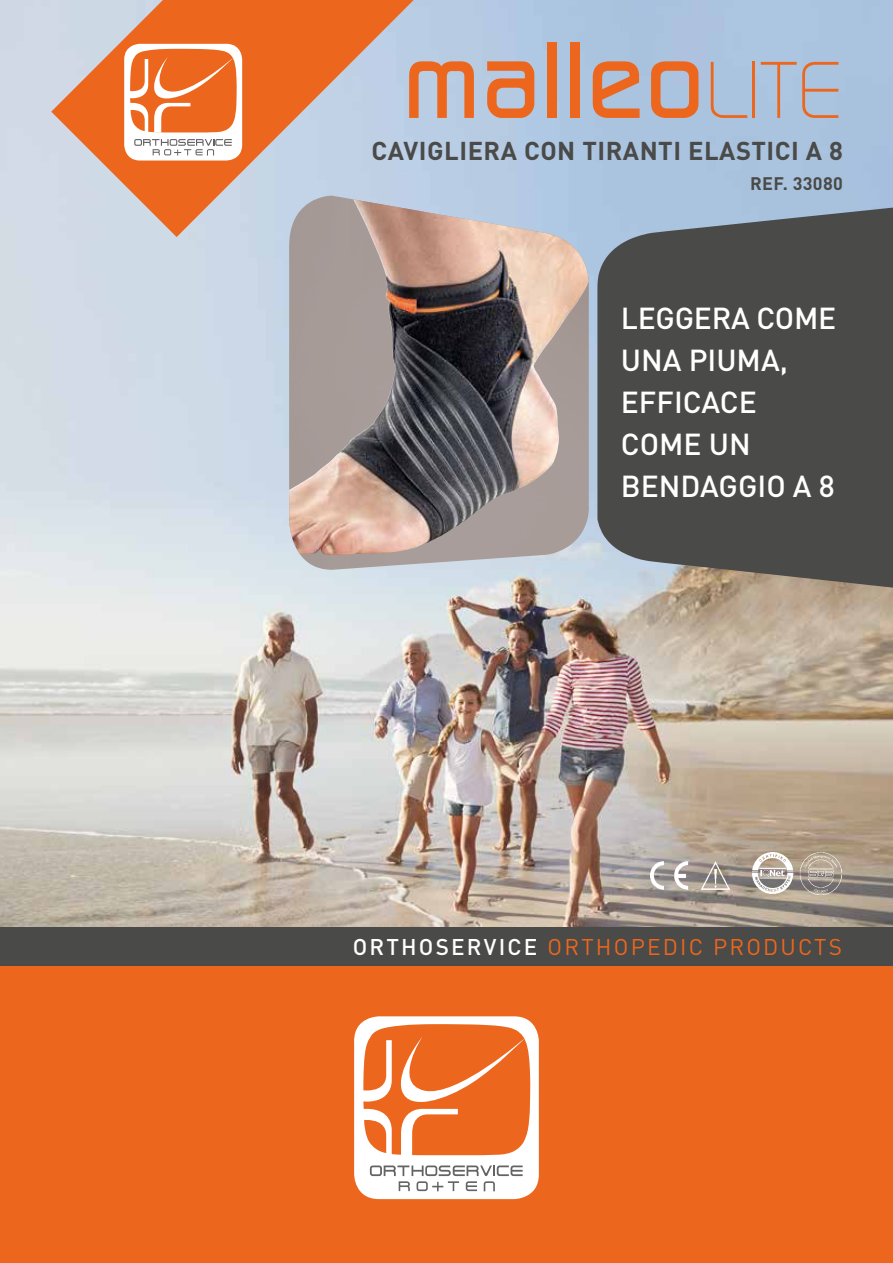
<style>
.page{position:relative;width:893px;height:1263px;background:#fff}
.page>*{position:absolute;margin:0;border:0;box-sizing:border-box;transform-origin:0 0}
.t1{font:700 104.55px "Digital Serial";color:#ec671d}
.t2{font:500 30px/42px "DIN";color:#fff}
.t3{font:700 25.5px "DIN";letter-spacing:.02em;color:#4a4a49}
.t4{font:22.5px "DIN";letter-spacing:.1em;color:#ec671d}
.t5{font:700 18px "DIN";letter-spacing:.02em;color:#4a4a49}
.s1{font-weight:400;font-size:77.7px}
.s2{font-weight:500;color:#fff}
</style>
<div class="page">
<img style="left:0;top:0;width:893px;height:927px">
<svg style="left:597px;top:206px;width:296px;height:383px;background:#555656"></svg>
<img style="left:289px;top:196px;width:300px;height:374px">
<img style="left:289px;top:216px;width:228px;height:339px">
<div style="left:0;top:927px;width:893px;height:336px;background:#ec671d"></div>
<div style="left:0;top:927px;width:893px;height:38px;background:#4a4a49"></div>
<svg style="left:51px;top:0;width:363px;height:237px;background:#d4a38d"></svg>
<div style="left:124px;top:44px;width:118px;height:116px;background:#fff;border-radius:16px"></div>
<svg style="left:130px;top:49px;width:107px;height:83px;background:#ef8246"></svg>
<svg style="left:134px;top:139px;width:98px;height:17px"></svg>
<div style="left:354px;top:1016px;width:185px;height:183px;background:#fff;border-radius:25px"></div>
<svg style="left:363px;top:1024px;width:167px;height:131px"></svg>
<svg style="left:370px;top:1165px;width:153px;height:26px"></svg>
<img style="left:752px;top:853px;width:89px;height:41px">
<img style="left:651px;top:860px;width:37px;height:30px">
<img style="left:694px;top:860px;width:36px;height:30px">
<h1 class="t1" style="left:402px;top:20px;width:442px">malleo<span class="s1">LITE</span></h1>
<p class="t3" style="left:372px;top:134px;width:473px">CAVIGLIERA CON TIRANTI ELASTICI A 8</p>
<p class="t5" style="left:750px;top:172px;width:95px">REF. 33080</p>
<p class="t2" style="left:621px;top:296px;width:217px">LEGGERA COME<br>UNA PIUMA,<br>EFFICACE<br>COME UN<br>BENDAGGIO A 8</p>
<p class="t4" style="left:353px;top:933px;width:491px"><span class="s2">ORTHOSERVICE</span> ORTHOPEDIC PRODUCTS</p>
</div>
